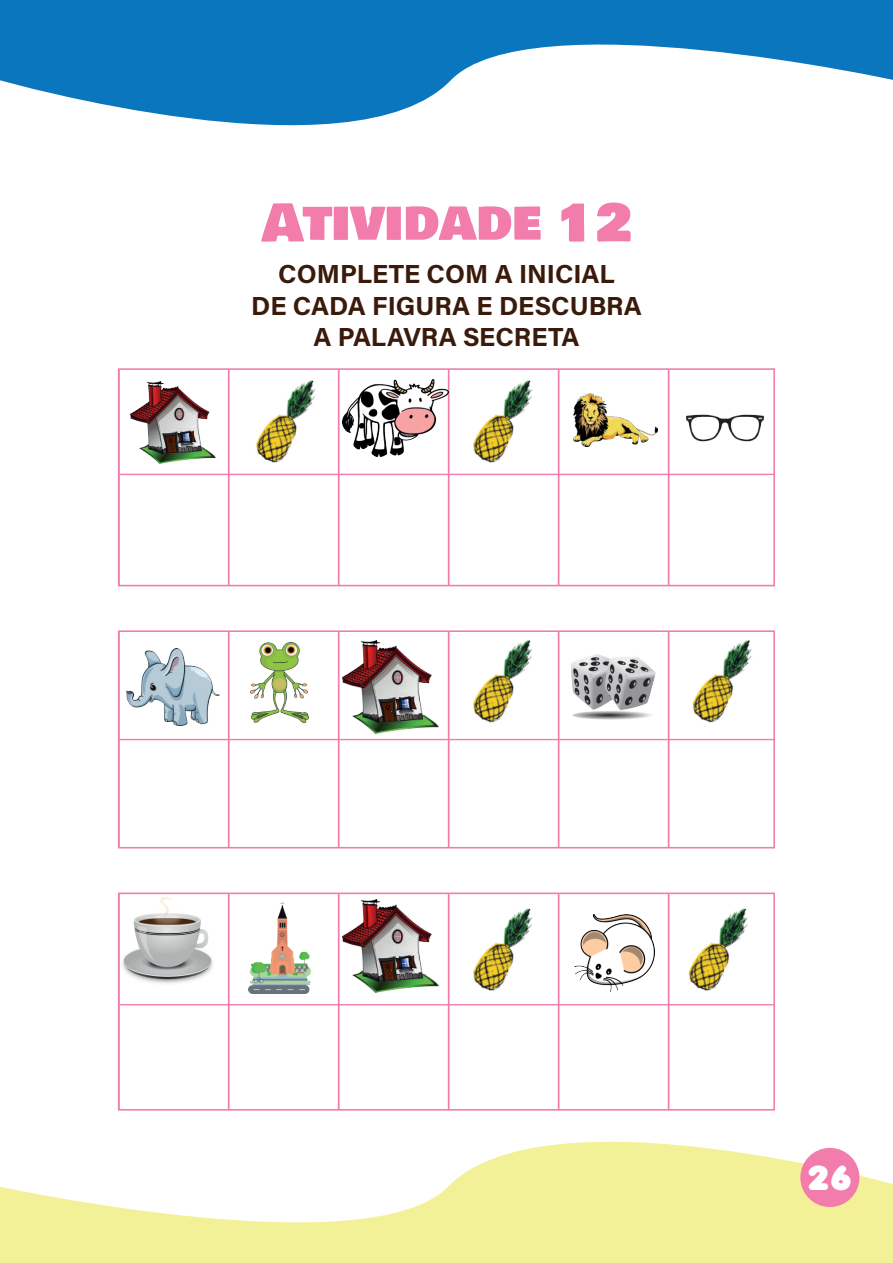
<style>
.page{position:relative;width:893px;height:1263px;background:#fff}
.page>*{position:absolute;margin:0;border:0;box-sizing:border-box;transform-origin:0 0}
.t1{font:50.7px "Bowlby One SC";color:#f27cab}
.t2{font:33.45px "Anja Eliane Nornal";color:#fff}
.t3{font:700 26.1px/31.3px "Acumin Pro";color:#391a0b;text-align:center}
</style>
<div class="page">
<svg style="left:0;top:1085px;width:893px;height:178px"></svg>
<svg style="left:0;top:0;width:893px;height:126px;fill:#0976bd"></svg>
<div style="left:800px;top:1148px;width:59px;height:59px;background:#f27cab;border-radius:50%"></div>
<div style="left:118px;top:368px;width:657px;height:218px;background:#fff;border:2px solid #f27cab"></div>
<hr style="left:118px;top:369px;width:2px;height:217px;background:#f27cab">
<hr style="left:228px;top:369px;width:2px;height:217px;background:#f27cab">
<hr style="left:338px;top:369px;width:2px;height:217px;background:#f27cab">
<hr style="left:448px;top:369px;width:1px;height:217px;background:#f27cab">
<hr style="left:558px;top:369px;width:1px;height:217px;background:#f27cab">
<hr style="left:668px;top:369px;width:1px;height:217px;background:#f27cab">
<div style="left:118px;top:630px;width:657px;height:218px;background:#fff;border:2px solid #f27cab"></div>
<hr style="left:118px;top:631px;width:2px;height:217px;background:#f27cab">
<hr style="left:228px;top:631px;width:2px;height:217px;background:#f27cab">
<hr style="left:338px;top:631px;width:2px;height:217px;background:#f27cab">
<hr style="left:448px;top:631px;width:1px;height:217px;background:#f27cab">
<hr style="left:558px;top:631px;width:1px;height:217px;background:#f27cab">
<hr style="left:668px;top:631px;width:1px;height:217px;background:#f27cab">
<div style="left:118px;top:892px;width:657px;height:218px;background:#fff;border:2px solid #f27cab"></div>
<hr style="left:118px;top:893px;width:2px;height:217px;background:#f27cab">
<hr style="left:228px;top:893px;width:2px;height:217px;background:#f27cab">
<hr style="left:338px;top:893px;width:2px;height:217px;background:#f27cab">
<hr style="left:448px;top:893px;width:1px;height:217px;background:#f27cab">
<hr style="left:558px;top:893px;width:1px;height:217px;background:#f27cab">
<hr style="left:668px;top:893px;width:1px;height:217px;background:#f27cab">
<hr style="left:119px;top:474px;width:655px;height:1px;background:#f27cab">
<hr style="left:119px;top:739px;width:655px;height:1px;background:#f27cab">
<hr style="left:119px;top:1004px;width:655px;height:1px;background:#f27cab">
<img style="left:574px;top:914px;width:81px;height:77px">
<img style="left:119px;top:896px;width:94px;height:89px">
<img style="left:342px;top:379px;width:107px;height:78px">
<img style="left:130px;top:381px;width:85px;height:82px">
<img style="left:342px;top:640px;width:96px;height:93px">
<img style="left:342px;top:899px;width:96px;height:93px">
<img style="left:473px;top:908px;width:59px;height:83px">
<img style="left:688px;top:908px;width:60px;height:83px">
<img style="left:685px;top:630px;width:77px;height:93px">
<img style="left:466px;top:630px;width:77px;height:93px">
<img style="left:466px;top:369px;width:77px;height:94px">
<img style="left:249px;top:369px;width:77px;height:94px">
<img style="left:249px;top:901px;width:61px;height:93px">
<img style="left:571px;top:654px;width:85px;height:66px">
<img style="left:573px;top:393px;width:85px;height:53px">
<img style="left:686px;top:414px;width:77px;height:28px">
<img style="left:251px;top:642px;width:57px;height:81px">
<img style="left:127px;top:648px;width:92px;height:77px">
<h1 class="t1" style="left:262px;top:185px;width:371px">Atividade 12</h1>
<p class="t3" style="left:251px;top:257px;width:392px">COMPLETE COM A INICIAL<br>DE CADA FIGURA E DESCUBRA<br>A PALAVRA SECRETA</p>
<p class="t2" style="left:807px;top:1161px;width:47px">26</p>
</div>
